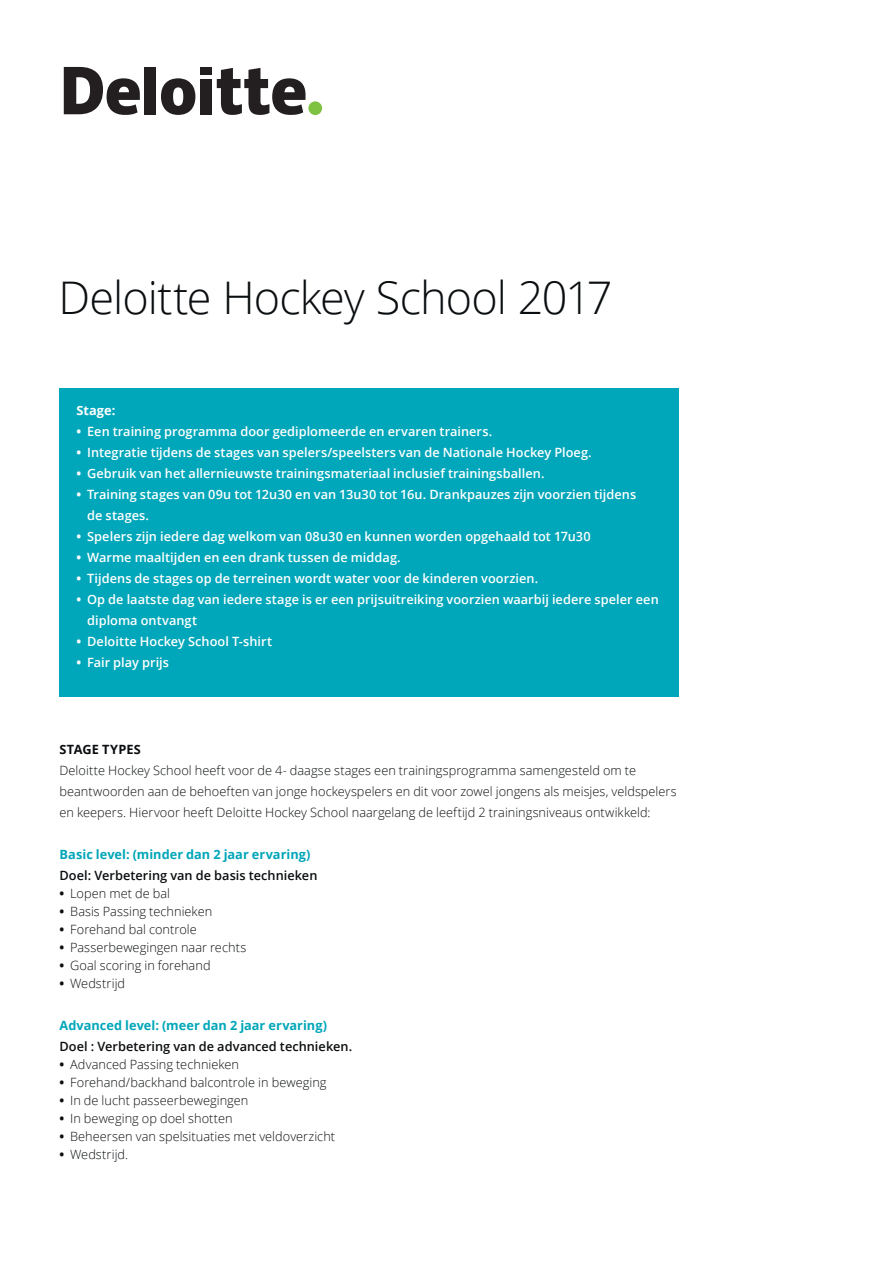
<style>
.page{position:relative;width:893px;height:1263px;background:#fff}
.page>*{position:absolute;margin:0;border:0;box-sizing:border-box;transform-origin:0 0}
.t1{font:300 45px "Open Sans";letter-spacing:-.02em;color:#0b0e10}
.t2{font:600 12.75px/21px "Open Sans";letter-spacing:.005em;color:#fff}
.t3{font:300 12.75px/21px "Open Sans";letter-spacing:.005em;color:#0b0e10}
.t4{font:600 12.75px "Open Sans";letter-spacing:.005em;color:#0b0e10}
.t5{font:700 12.75px "Open Sans";color:#00a6b9}
.t6{font:700 12.75px "Open Sans";letter-spacing:.01em;color:#0b0e10}
.t7{font:700 12.75px "Open Sans";color:#fff}
.s1{font-weight:700}
</style>
<div class="page">
<div style="left:308px;top:101px;width:14px;height:14px;background:#7fc241;border-radius:50%"></div>
<div style="left:144px;top:67px;width:12px;height:47px;background:#231f20"></div>
<svg style="left:161px;top:78px;width:34px;height:37px"></svg>
<div style="left:200px;top:79px;width:12px;height:35px;background:#231f20"></div>
<div style="left:200px;top:67px;width:12px;height:8px;background:#231f20"></div>
<svg style="left:217px;top:68px;width:88px;height:47px"></svg>
<svg style="left:64px;top:67px;width:76px;height:48px"></svg>
<div style="left:60px;top:389px;width:619px;height:308px;background:#00a7ba"></div>
<h1 class="t1" style="left:58px;top:267px;width:555px">Deloitte Hockey School 2017</h1>
<p class="t7" style="left:77px;top:402px;width:40px">Stage:</p>
<p class="t2" style="left:77px;top:421px;width:417px"><span class="s1">•</span> Een training programma door gediplomeerde en ervaren trainers.</p>
<p class="t2" style="left:77px;top:442px;width:517px"><span class="s1">•</span> Integratie tijdens de stages van spelers/speelsters van de Nationale Hockey Ploeg.</p>
<p class="t2" style="left:77px;top:463px;width:470px"><span class="s1">•</span> Gebruik van het allernieuwste trainingsmateriaal inclusief trainingsballen.</p>
<p class="t2" style="left:87px;top:484px;width:551px;text-indent:-11px"><span class="s1">•</span> Training stages van 09u tot 12u30 en van 13u30 tot 16u. Drankpauzes zijn voorzien tijdens de stages.</p>
<p class="t2" style="left:77px;top:526px;width:516px"><span class="s1">•</span> Spelers zijn iedere dag welkom van 08u30 en kunnen worden opgehaald tot 17u30</p>
<p class="t2" style="left:77px;top:547px;width:326px"><span class="s1">•</span> Warme maaltijden en een drank tussen de middag.</p>
<p class="t2" style="left:77px;top:568px;width:463px"><span class="s1">•</span> Tijdens de stages op de terreinen wordt water voor de kinderen voorzien.</p>
<p class="t2" style="left:87px;top:589px;width:573px;text-indent:-11px"><span class="s1">•</span> Op de laatste dag van iedere stage is er een prijsuitreiking voorzien waarbij iedere speler een diploma ontvangt</p>
<p class="t2" style="left:77px;top:631px;width:197px"><span class="s1">•</span> Deloitte Hockey School T-shirt</p>
<p class="t2" style="left:77px;top:652px;width:94px"><span class="s1">•</span> Fair play prijs</p>
<p class="t6" style="left:60px;top:740px;width:83px">STAGE TYPES</p>
<p class="t3" style="left:60px;top:759px;width:619px">Deloitte Hockey School heeft voor de 4- daagse stages een trainingsprogramma samengesteld om te beantwoorden aan de behoeften van jonge hockeyspelers en dit voor zowel jongens als meisjes, veldspelers en keepers. Hiervoor heeft Deloitte Hockey School naargelang de leeftijd 2 trainingsniveaus ontwikkeld:</p>
<p class="t5" style="left:60px;top:845px;width:252px">Basic level: (minder dan 2 jaar ervaring)</p>
<p class="t4" style="left:60px;top:866px;width:259px">Doel: Verbetering van de basis technieken</p>
<p class="t3" style="left:60px;top:882px;width:112px"><span class="s1">•</span> Lopen met de bal</p>
<p class="t3" style="left:60px;top:900px;width:154px"><span class="s1">•</span> Basis Passing technieken</p>
<p class="t3" style="left:60px;top:918px;width:139px"><span class="s1">•</span> Forehand bal controle</p>
<p class="t3" style="left:60px;top:936px;width:188px"><span class="s1">•</span> Passerbewegingen naar rechts</p>
<p class="t3" style="left:60px;top:954px;width:153px"><span class="s1">•</span> Goal scoring in forehand</p>
<p class="t3" style="left:60px;top:972px;width:67px"><span class="s1">•</span> Wedstrijd</p>
<p class="t5" style="left:60px;top:1016px;width:269px">Advanced level: (meer dan 2 jaar ervaring)</p>
<p class="t4" style="left:60px;top:1037px;width:294px">Doel : Verbetering van de advanced technieken.</p>
<p class="t3" style="left:60px;top:1053px;width:181px"><span class="s1">•</span> Advanced Passing technieken</p>
<p class="t3" style="left:60px;top:1071px;width:269px"><span class="s1">•</span> Forehand/backhand balcontrole in beweging</p>
<p class="t3" style="left:60px;top:1089px;width:190px"><span class="s1">•</span> In de lucht passeerbewegingen</p>
<p class="t3" style="left:60px;top:1107px;width:175px"><span class="s1">•</span> In beweging op doel shotten</p>
<p class="t3" style="left:60px;top:1125px;width:277px"><span class="s1">•</span> Beheersen van spelsituaties met veldoverzicht</p>
<p class="t3" style="left:60px;top:1143px;width:70px"><span class="s1">•</span> Wedstrijd.</p>
</div>
